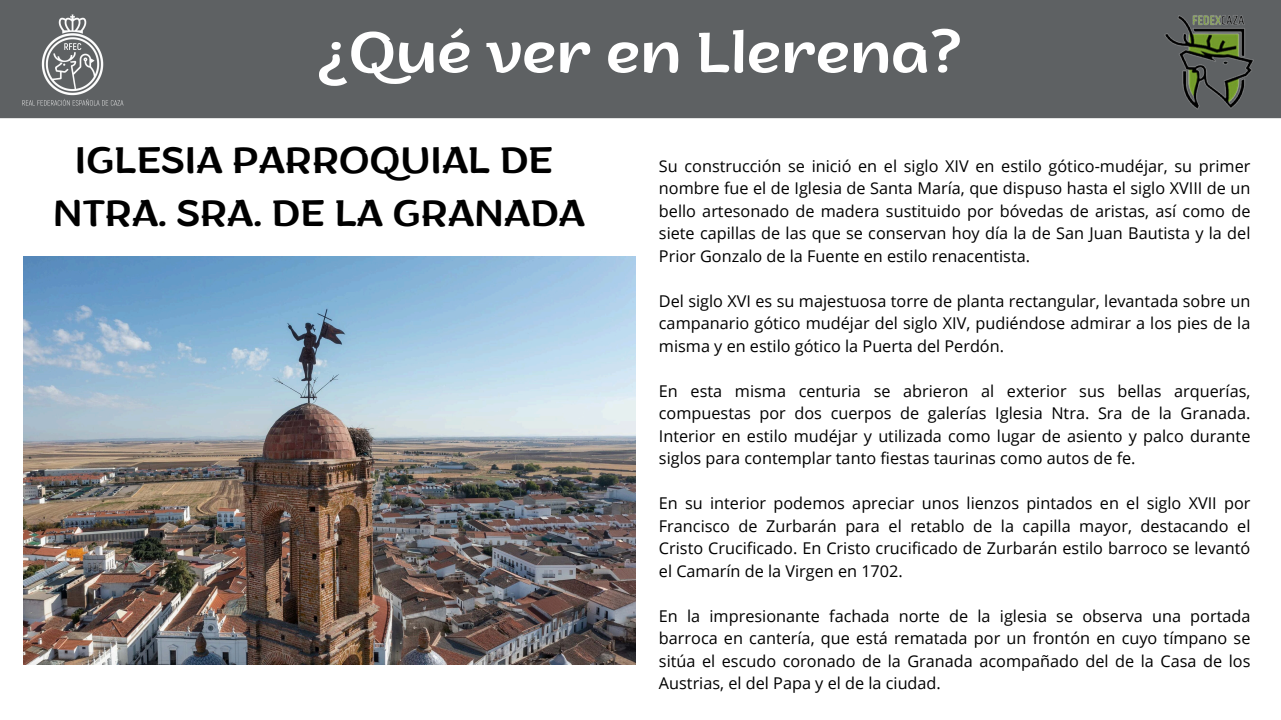
<style>
.page{position:relative;width:1281px;height:720px;background:#fff}
.page>*{position:absolute;margin:0;border:0;box-sizing:border-box;transform-origin:0 0}
.t1{font:57.5px "ZT Arturo";color:#fff}
.t2{font:37.5px/52.5px "ZT Arturo";color:#000;text-align:center}
.t3{font:16.25px/22.5px "Open Sans";color:#000;text-align:justify}
</style>
<div class="page">
<div style="left:0;top:0;width:1281px;height:118px;background:#5e6163"></div>
<img style="left:16px;top:3px;width:112px;height:112px">
<img style="left:23px;top:257px;width:612px;height:407px">
<img style="left:1160px;top:7px;width:97px;height:112px">
<h1 class="t1" style="left:318px;top:30px;width:646px">¿Qué ver en Llerena?</h1>
<p class="t2" style="left:53px;top:139px;width:534px">IGLESIA PARROQUIAL DE<br>NTRA. SRA. DE LA GRANADA</p>
<p class="t3" style="left:659px;top:154px;width:593px">Su construcción se inició en el siglo XIV en estilo gótico-mudéjar, su primer nombre fue el de Iglesia de Santa María, que dispuso hasta el siglo XVIII de un bello artesonado de madera sustituido por bóvedas de aristas, así como de siete capillas de las que se conservan hoy día la de San Juan Bautista y la del Prior Gonzalo de la Fuente en estilo renacentista.</p>
<h2 class="t3" style="left:659px;top:289px;width:593px">Del siglo XVI es su majestuosa torre de planta rectangular, levantada sobre un campanario gótico mudéjar del siglo XIV, pudiéndose admirar a los pies de la misma y en estilo gótico la Puerta del Perdón.</h2>
<p class="t3" style="left:659px;top:379px;width:593px">En esta misma centuria se abrieron al exterior sus bellas arquerías, compuestas por dos cuerpos de galerías Iglesia Ntra. Sra de la Granada.<br>Interior en estilo mudéjar y utilizada como lugar de asiento y palco durante siglos para contemplar tanto fiestas taurinas como autos de fe.</p>
<p class="t3" style="left:659px;top:492px;width:593px">En su interior podemos apreciar unos lienzos pintados en el siglo XVII por Francisco de Zurbarán para el retablo de la capilla mayor, destacando el Cristo Crucificado. En Cristo crucificado de Zurbarán estilo barroco se levantó el Camarín de la Virgen en 1702.</p>
<p class="t3" style="left:659px;top:604px;width:593px">En la impresionante fachada norte de la iglesia se observa una portada barroca en cantería, que está rematada por un frontón en cuyo tímpano se sitúa el escudo coronado de la Granada acompañado del de la Casa de los Austrias, el del Papa y el de la ciudad.</p>
</div>
